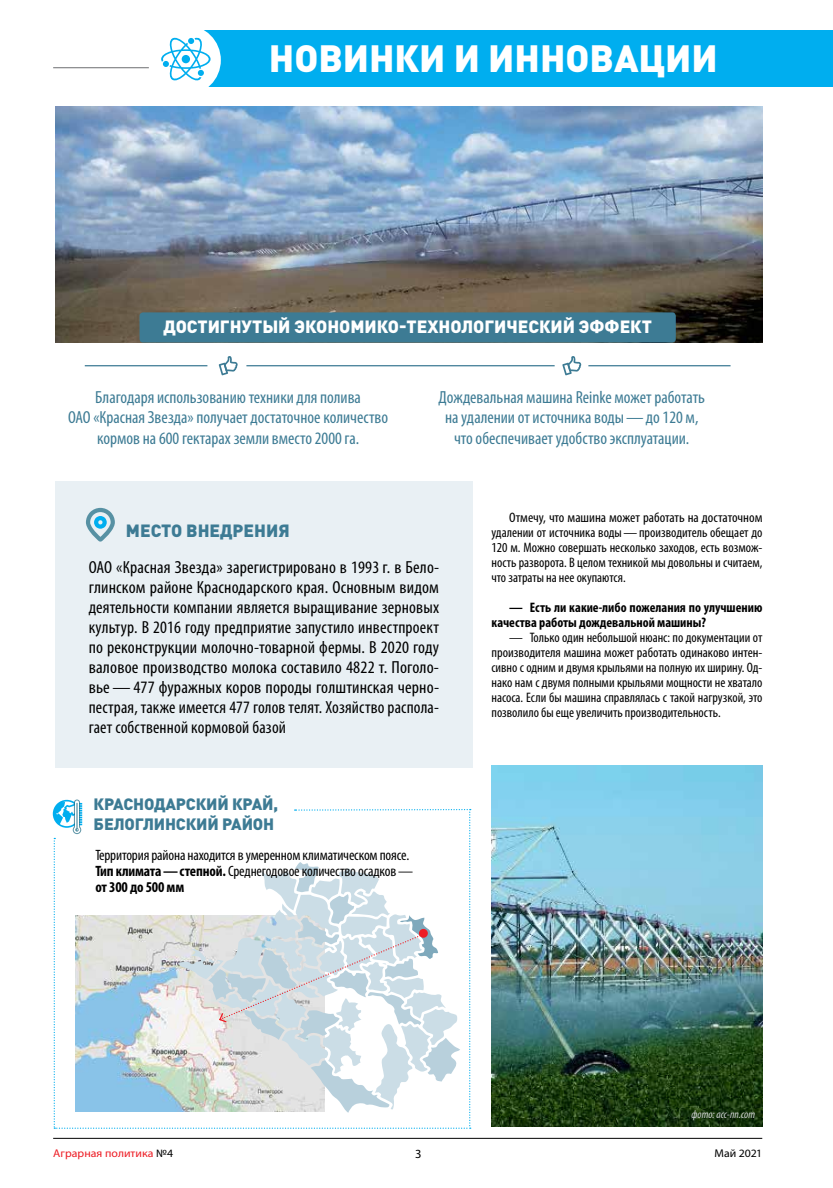
<style>
.page{position:relative;width:833px;height:1188px;background:#fff}
.page>*{position:absolute;margin:0;border:0;box-sizing:border-box;transform-origin:0 0}
.t1{font:900 37.5px "DIN Pro";color:#fff}
.t2{font:condensed 17.5px/20px "Myriad Pro";letter-spacing:.01em;color:#000;text-align:justify}
.t3{font:condensed 17.5px/20px "Myriad Pro";color:#3d7b94;text-align:center}
.t4{font:900 17.5px "DIN Pro";color:#fff}
.t5{font:900 17.5px "DIN Pro";color:#3d7b94}
.t6{font:900 16.25px/20px "DIN Pro";letter-spacing:-.01em;color:#3d7b94}
.t7{font:condensed 15px/16.2px "Myriad Pro";letter-spacing:-.01em;color:#000}
.t8{font:condensed 13.75px/15px "Myriad Pro";color:#000;text-align:justify}
.t9{font:condensed 13.75px/15px "Myriad Pro";color:#000;text-align:justify;scale:1.05 1}
.t10{font:700 condensed 13.75px/15px "Myriad Pro";color:#000}
.t11{font:12.5px "Myriad Pro";color:#000}
.t12{font:11.25px "Myriad Pro";letter-spacing:.005em;color:#ed1b23;scale:1.05 1}
.t13{font:italic condensed 11.25px "Myriad Pro";color:#d1d3d4}
.t14{font:11.25px "Myriad Pro";letter-spacing:-.005em;color:#000;scale:1.05 1}
.s1{font-weight:700}
.s2{color:#000}
</style>
<div class="page">
<hr style="left:53px;top:1137px;width:709px;height:1px;background:#000">
<img style="left:55px;top:106px;width:707px;height:236px">
<div style="left:185px;top:30px;width:648px;height:57px;background:#00aeef"></div>
<div style="left:151px;top:25px;width:70px;height:70px;background:#fff;border-radius:50%"></div>
<svg style="left:161px;top:37px;width:49px;height:44px"></svg>
<hr style="left:53px;top:67px;width:96px;height:1px;background:#6d6e71">
<div style="left:55px;top:481px;width:417px;height:287px;background:#e9f0f4"></div>
<svg style="left:86px;top:507px;width:29px;height:34px"></svg>
<div style="left:139px;top:312px;width:537px;height:30px;background:#3d7b94;border-radius:4px"></div>
<hr style="left:246px;top:365px;width:308px;height:1px;background:#3d7b94">
<hr style="left:85px;top:365px;width:122px;height:1px;background:#3d7b94">
<svg style="left:562px;top:356px;width:19px;height:19px"></svg>
<svg style="left:219px;top:356px;width:19px;height:19px"></svg>
<hr style="left:588px;top:365px;width:142px;height:1px;background:#3d7b94">
<img style="left:491px;top:765px;width:271px;height:361px">
<svg style="left:53px;top:799px;width:418px;height:329px"></svg>
<div style="left:419px;top:928px;width:9px;height:9px;background:#ed1b23;border-radius:50%"></div>
<h1 class="t1" style="left:269px;top:33px;width:450px">НОВИНКИ И ИННОВАЦИИ</h1>
<p class="t4" style="left:163px;top:315px;width:490px">ДОСТИГНУТЫЙ ЭКОНОМИКО-ТЕХНОЛОГИЧЕСКИЙ ЭФФЕКТ</p>
<p class="t3" style="left:68px;top:388px;width:321px">Благодаря использованию техники для полива<br>ОАО «Красная Звезда» получает достаточное количество кормов на 600 гектарах земли вместо 2000 га.</p>
<p class="t3" style="left:438px;top:388px;width:268px">Дождевальная машина Reinke может работать на удалении от источника воды— до 120 м, что обеспечивает удобство эксплуатации.</p>
<p class="t5" style="left:126px;top:518px;width:165px">МЕСТО ВНЕДРЕНИЯ</p>
<p class="t2" style="left:89px;top:557px;width:352px">ОАО «Красная Звезда» зарегистрировано в 1993 г. в Бело&shy;глинском районе Краснодарского края. Основным видом деятельности компании является выращивание зерновых культур. В 2016 году предприятие запустило инвестпроект по реконструкции молочно-товарной фермы. В 2020 году валовое производство молока составило 4822 т. Поголо&shy;вье— 477 фуражных коров породы голштинская черно&shy;пестрая, также имеется 477 голов телят. Хозяйство распола&shy;гает собственной кормовой базой</p>
<p class="t6" style="left:94px;top:793px;width:186px">КРАСНОДАРСКИЙ КРАЙ,<br>БЕЛОГЛИНСКИЙ РАЙОН</p>
<p class="t7" style="left:95px;top:846px;width:319px">Территория района находится вумеренном климатическом поясе.<br><span class="s1">Тип климата— степной.</span> Среднегодовое количество осадков— <span class="s1">от 300 до 500мм</span></p>
<p class="t9" style="left:491px;top:510px;width:259px;text-indent:18px">Отмечу, что машина может работать на достаточном удалении от источника воды— производитель обещает до 120 м. Можно совершать несколько заходов, есть возмож&shy;ность разворота. В целом техникой мы довольны и считаем, что затраты на нее окупаются.</p>
<p class="t10" style="left:491px;top:600px;width:272px;text-indent:18px">— Есть ли какие-либо пожелания по улучшению качества работы дождевальной машины?</p>
<p class="t8" style="left:491px;top:630px;width:272px;text-indent:18px">— Только один небольшой нюанс: по документации от производителя машина может работать одинаково интен&shy;сивно с одним и двумя крыльями на полную их ширину. Од&shy;нако нам с двумя полными крыльями мощности не хватало насоса. Если бы машина справлялась с такой нагрузкой, это позволило бы еще увеличить производительность.</p>
<p class="t13" style="left:691px;top:1107px;width:65px">фото: acc-nn.com</p>
<p class="t12" style="left:53px;top:1146px;width:116px">Аграрная политика <span class="s2">№4</span></p>
<p class="t11" style="left:415px;top:1146px;width:8px">3</p>
<p class="t14" style="left:714px;top:1146px;width:47px">Май 2021</p>
</div>
